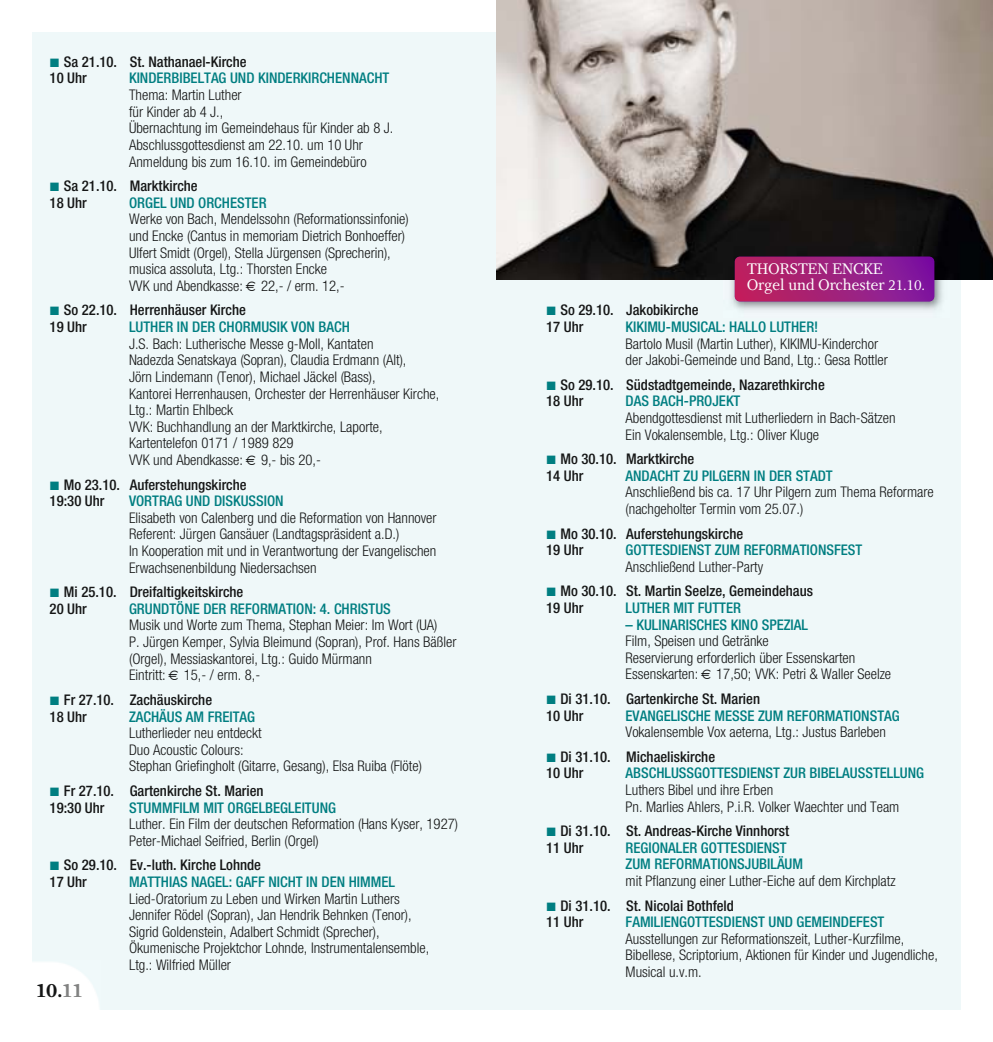
<style>
.page{position:relative;width:993px;height:1042px;background:#fff}
.page>*{position:absolute;margin:0;border:0;box-sizing:border-box;transform-origin:0 0}
.t1{font:700 19.25px "Res Publica";color:#151616}
.t2{font:15.75px/15.8px "Res Publica";color:#fff}
.t3{font:300 condensed 14.7px/16.6px "Helvetica Neue";color:#151616}
.t4{font:500 condensed 14.7px/16.6px "Helvetica Neue";color:#151616}
.t5{font:500 condensed 14.7px/16.6px "Helvetica Neue";color:#007e81}
.s1{font-family:"European Pi Three";font-weight:400;font-stretch:normal;font-size:12.25px;color:#007e81}
.s2{color:#818281}
</style>
<div class="page">
<div style="left:32px;top:32px;width:928px;height:977px;background:#eff8f9"></div>
<img style="left:32px;top:962px;width:67px;height:47px">
<img style="left:496px;top:0;width:496px;height:280px">
<img style="left:723px;top:246px;width:226px;height:64px">
<div style="left:734px;top:257px;width:199px;height:44px;background:linear-gradient(to right,#c0245a,#7c1aa4);border-radius:5px"></div>
<p class="t4" style="left:50px;top:55px;width:198px"><span class="s1">-</span> Sa 21.10. St. Nathanael-Kirche<br>10 Uhr</p>
<p class="t5" style="left:129px;top:71px;width:262px">KINDERBIBELTAG UND KINDERKIRCHENNACHT</p>
<p class="t3" style="left:129px;top:88px;width:266px">Thema: Martin Luther<br>für Kinder ab 4 J.,<br>Übernachtung im Gemeindehaus für Kinder ab 8 J.<br>Abschlussgottesdienst am 22.10. um 10 Uhr Anmeldung bis zum 16.10. im Gemeindebüro</p>
<p class="t4" style="left:50px;top:179px;width:149px"><span class="s1">-</span> Sa 21.10. Marktkirche<br>18 Uhr</p>
<p class="t5" style="left:129px;top:195px;width:139px">ORGEL UND ORCHESTER</p>
<p class="t3" style="left:129px;top:212px;width:281px">Werke von Bach, Mendelssohn (Reformationssinfonie) und Encke (Cantus in memoriam Dietrich Bonhoeffer)<br>Ulfert Smidt (Orgel), Stella Jürgensen (Sprecherin), musica assoluta, Ltg.: Thorsten Encke<br>VVK und Abendkasse: 22,- / erm. 12,-</p>
<p class="t4" style="left:50px;top:303px;width:198px"><span class="s1">-</span> So 22.10. Herrenhäuser Kirche<br>19 Uhr</p>
<p class="t5" style="left:129px;top:320px;width:222px">LUTHER IN DER CHORMUSIK VON BACH</p>
<p class="t3" style="left:129px;top:336px;width:311px">J.S. Bach: Lutherische Messe g-Moll, Kantaten<br>Nadezda Senatskaya (Sopran), Claudia Erdmann (Alt),<br>Jörn Lindemann (Tenor), Michael Jäckel (Bass),<br>Kantorei Herrenhausen, Orchester der Herrenhäuser Kirche, Ltg.: Martin Ehlbeck<br>VVK: Buchhandlung an der Marktkirche, Laporte, Kartentelefon 0171 / 1989 829<br>VVK und Abendkasse: 9,- bis 20,-</p>
<p class="t4" style="left:50px;top:477px;width:198px"><span class="s1">-</span> Mo 23.10. Auferstehungskirche<br>19:30 Uhr</p>
<p class="t5" style="left:129px;top:494px;width:156px">VORTRAG UND DISKUSSION</p>
<p class="t3" style="left:129px;top:510px;width:309px">Elisabeth von Calenberg und die Reformation von Hannover Referent: Jürgen Gansäuer (Landtagspräsident a.D.)<br>In Kooperation mit und in Verantwortung der Evangelischen Erwachsenenbildung Niedersachsen</p>
<p class="t4" style="left:50px;top:585px;width:195px"><span class="s1">-</span> Mi 25.10. Dreifaltigkeitskirche<br>20 Uhr</p>
<p class="t5" style="left:129px;top:601px;width:263px">GRUNDTÖNE DER REFORMATION: 4. CHRISTUS</p>
<p class="t3" style="left:129px;top:618px;width:329px">Musik und Worte zum Thema, Stephan Meier: Im Wort (UA)<br>P. Jürgen Kemper, Sylvia Bleimund (Sopran), Prof. Hans Bäßler (Orgel), Messiaskantorei, Ltg.: Guido Mürmann<br>Eintritt: 15,- / erm. 8,-</p>
<p class="t4" style="left:50px;top:692px;width:164px"><span class="s1">-</span> Fr 27.10. Zachäuskirche<br>18 Uhr</p>
<p class="t5" style="left:129px;top:709px;width:127px">ZACHÄUS AM FREITAG</p>
<p class="t3" style="left:129px;top:726px;width:294px">Lutherlieder neu entdeckt<br>Duo Acoustic Colours:<br>Stephan Griefingholt (Gitarre, Gesang), Elsa Ruiba (Flöte)</p>
<p class="t4" style="left:50px;top:783px;width:215px"><span class="s1">-</span> Fr 27.10. Gartenkirche St. Marien<br>19:30 Uhr</p>
<p class="t5" style="left:129px;top:800px;width:208px">STUMMFILM MIT ORGELBEGLEITUNG</p>
<p class="t3" style="left:129px;top:817px;width:330px">Luther. Ein Film der deutschen Reformation (Hans Kyser, 1927)<br>Peter-Michael Seifried, Berlin (Orgel)</p>
<p class="t4" style="left:50px;top:858px;width:213px"><span class="s1">-</span> So 29.10. Ev.-luth. Kirche Lohnde<br>17 Uhr</p>
<p class="t5" style="left:129px;top:874px;width:267px">MATTHIAS NAGEL: GAFF NICHT IN DEN HIMMEL</p>
<p class="t3" style="left:129px;top:891px;width:301px">Lied-Oratorium zu Leben und Wirken Martin Luthers Jennifer Rödel (Sopran), Jan Hendrik Behnken (Tenor), Sigrid Goldenstein, Adalbert Schmidt (Sprecher), Ökumenische Projektchor Lohnde, Instrumentalensemble, Ltg.: Wilfried Müller</p>
<h1 class="t1" style="left:36px;top:982px;width:49px">10.<span class="s2">11</span></h1>
<p class="t2" style="left:747px;top:263px;width:179px">THORSTEN ENCKE<br>Orgel und Orchester 21.10.</p>
<p class="t4" style="left:546px;top:303px;width:154px"><span class="s1">-</span> So 29.10. Jakobikirche<br>17 Uhr</p>
<p class="t5" style="left:625px;top:320px;width:194px">KIKIMU-MUSICAL: HALLO LUTHER!</p>
<p class="t3" style="left:625px;top:336px;width:263px">Bartolo Musil (Martin Luther), KIKIMU-Kinderchor der Jakobi-Gemeinde und Band, Ltg.: Gesa Rottler</p>
<p class="t4" style="left:546px;top:377px;width:280px"><span class="s1">-</span> So 29.10. Südstadtgemeinde, Nazarethkirche<br>18 Uhr</p>
<p class="t5" style="left:625px;top:394px;width:116px">DAS BACH-PROJEKT</p>
<p class="t3" style="left:625px;top:411px;width:271px">Abendgottesdienst mit Lutherliedern in Bach-Sätzen<br>Ein Vokalensemble, Ltg.: Oliver Kluge</p>
<p class="t4" style="left:546px;top:452px;width:149px"><span class="s1">-</span> Mo 30.10. Marktkirche<br>14 Uhr</p>
<p class="t5" style="left:625px;top:468px;width:208px">ANDACHT ZU PILGERN IN DER STADT</p>
<p class="t3" style="left:625px;top:485px;width:309px">Anschließend bis ca. 17 Uhr Pilgern zum Thema Reformare (nachgeholter Termin vom 25.07.)</p>
<p class="t4" style="left:546px;top:526px;width:198px"><span class="s1">-</span> Mo 30.10. Auferstehungskirche<br>19 Uhr</p>
<p class="t5" style="left:625px;top:543px;width:238px">GOTTESDIENST ZUM REFORMATIONSFEST</p>
<p class="t3" style="left:625px;top:559px;width:139px">Anschließend Luther-Party</p>
<p class="t4" style="left:546px;top:584px;width:268px"><span class="s1">-</span> Mo 30.10. St. Martin Seelze, Gemeindehaus<br>19 Uhr</p>
<p class="t5" style="left:625px;top:601px;width:117px">LUTHER MIT FUTTER</p>
<p class="t5" style="left:625px;top:617px;width:184px">– KULINARISCHES KINO SPEZIAL</p>
<p class="t3" style="left:625px;top:634px;width:267px">Film, Speisen und Getränke<br>Reservierung erforderlich über Essenskarten<br>Essenskarten: 17,50; VVK: Petri &amp; Waller Seelze</p>
<p class="t4" style="left:546px;top:692px;width:215px"><span class="s1">-</span> Di 31.10. Gartenkirche St. Marien<br>10 Uhr</p>
<p class="t5" style="left:625px;top:708px;width:275px">EVANGELISCHE MESSE ZUM REFORMATIONSTAG</p>
<p class="t3" style="left:625px;top:725px;width:262px">Vokalensemble Vox aeterna, Ltg.: Justus Barleben</p>
<p class="t4" style="left:546px;top:749px;width:170px"><span class="s1">-</span> Di 31.10. Michaeliskirche<br>10 Uhr</p>
<p class="t5" style="left:625px;top:766px;width:300px">ABSCHLUSSGOTTESDIENST ZUR BIBELAUSSTELLUNG</p>
<p class="t3" style="left:625px;top:783px;width:275px">Luthers Bibel und ihre Erben<br>Pn. Marlies Ahlers, P.i.R. Volker Waechter und Team</p>
<p class="t4" style="left:546px;top:824px;width:244px"><span class="s1">-</span> Di 31.10. St. Andreas-Kirche Vinnhorst<br>11 Uhr</p>
<p class="t5" style="left:625px;top:840px;width:179px">REGIONALER GOTTESDIENST<br>ZUM REFORMATIONSJUBILÄUM</p>
<p class="t3" style="left:625px;top:874px;width:271px">mit Pflanzung einer Luther-Eiche auf dem Kirchplatz</p>
<p class="t4" style="left:546px;top:898px;width:189px"><span class="s1">-</span> Di 31.10. St. Nicolai Bothfeld<br>11 Uhr</p>
<p class="t5" style="left:625px;top:915px;width:260px">FAMILIENGOTTESDIENST UND GEMEINDEFEST</p>
<p class="t3" style="left:625px;top:931px;width:314px">Ausstellungen zur Reformationszeit, Luther-Kurzfilme,<br>Bibellese, Scriptorium, Aktionen für Kinder und Jugendliche,<br>Musical u.v.m.</p>
</div>
